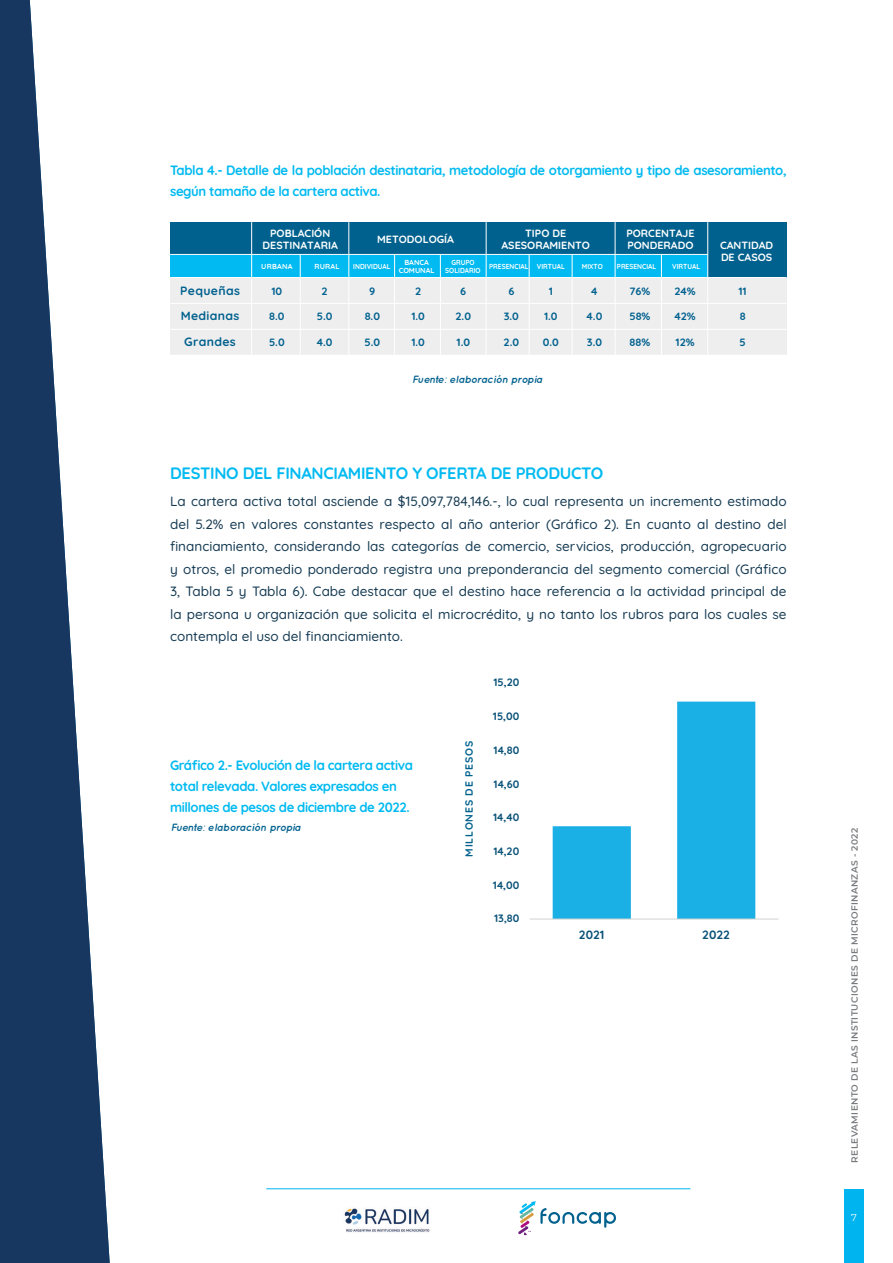
<style>
.page{position:relative;width:893px;height:1263px;background:#fff}
.page>*{position:absolute;margin:0;border:0;box-sizing:border-box;transform-origin:0 0}
.t1{font:700 16.5px "Quicksand";letter-spacing:-.02em;color:#00baf1}
.t2{font:500 13.5px/22.5px "Quicksand";color:#163b53;text-align:justify}
.t3{font:700 13.5px/21px "Quicksand";letter-spacing:-.03em;color:#00baf1}
.t4{font:700 12px/25.5px "Quicksand";letter-spacing:.025em;color:#01618e;text-align:justify}
.t5{font:700 12px "Quicksand";color:#095278}
.t6{font:700 10.8px "Quicksand";color:#095278}
.t7{font:700 10.65px "Quicksand";color:#01618e}
.t8{font:700 10.5px/12px "Quicksand";color:#fff;text-align:center}
.t9{font:italic 700 10.5px "Quicksand";letter-spacing:-.02em;color:#01618e}
.t10{font:700 10.5px "Quicksand";letter-spacing:.075em;color:#01618e}
.t11{font:9.75px "Montserrat";color:#fff}
.t12{font:600 9px "Montserrat";letter-spacing:.04em;color:#787a7d}
.t13{font:700 7.35px/8.7px "Quicksand";color:#fff;text-align:center;scale:.92 1}
.t14{font:700 7.35px/8.7px "Quicksand";color:#fff;text-align:center}
</style>
<div class="page">
<div style="left:844px;top:1189px;width:20px;height:74px;background:#00b4ef"></div>
<svg style="left:518px;top:1201px;width:98px;height:34px"></svg>
<img style="left:344px;top:1208px;width:86px;height:25px">
<hr style="left:266px;top:1188px;width:424px;height:1px;background:#00b4ef">
<svg style="left:0;top:0;width:110px;height:1263px;fill:#173660"></svg>
<div style="left:170px;top:270px;width:617px;height:85px;background:#eeeeef"></div>
<div style="left:170px;top:222px;width:617px;height:32px;background:#01618e"></div>
<div style="left:170px;top:255px;width:538px;height:22px;background:#00baf1"></div>
<hr style="left:170px;top:329px;width:617px;height:1px;background:#fff">
<hr style="left:170px;top:303px;width:617px;height:1px;background:#fff">
<hr style="left:615px;top:222px;width:1px;height:133px;background:#fff">
<hr style="left:486px;top:222px;width:1px;height:133px;background:#fff">
<hr style="left:348px;top:222px;width:1px;height:133px;background:#fff">
<hr style="left:300px;top:254px;width:1px;height:101px;background:#fff">
<hr style="left:251px;top:222px;width:1px;height:133px;background:#fff">
<hr style="left:394px;top:254px;width:1px;height:101px;background:#fff">
<hr style="left:440px;top:254px;width:1px;height:101px;background:#fff">
<hr style="left:529px;top:254px;width:1px;height:101px;background:#fff">
<hr style="left:572px;top:254px;width:1px;height:101px;background:#fff">
<hr style="left:661px;top:254px;width:1px;height:101px;background:#fff">
<div style="left:708px;top:241px;width:79px;height:36px;background:#01618e"></div>
<hr style="left:707px;top:222px;width:1px;height:133px;background:#fff">
<hr style="left:170px;top:277px;width:617px;height:1px;background:#fff">
<svg style="left:553px;top:702px;width:202px;height:216px"></svg>
<hr style="left:530px;top:918px;width:248px;height:1px;background:#cfd1d0">
<p class="t3" style="left:170px;top:158px;width:618px">Tabla 4.- Detalle de la población destinataria, metodología de otorgamiento y tipo de asesoramiento, según tamaño de la cartera activa.</p>
<p class="t8" style="left:263px;top:226px;width:77px">POBLACIÓN<br>DESTINATARIA</p>
<p class="t8" style="left:501px;top:226px;width:90px">TIPO DE<br>ASESORAMIENTO</p>
<p class="t8" style="left:626px;top:226px;width:70px;text-align:left">PORCENTAJE<br>PONDERADO</p>
<p class="t8" style="left:377px;top:232px;width:78px">METODOLOGÍA</p>
<p class="t14" style="left:399px;top:257px;width:38px">BANCA<br>COMUNAL</p>
<p class="t13" style="left:445px;top:257px;width:40px">GRUPO<br>SOLIDARIO</p>
<p class="t14" style="left:261px;top:262px;width:33px">URBANA</p>
<p class="t14" style="left:314px;top:262px;width:27px">RURAL</p>
<p class="t13" style="left:353px;top:262px;width:42px">INDIVIDUAL</p>
<p class="t13" style="left:489px;top:262px;width:84px">PRESENCIAL VIRTUAL</p>
<p class="t13" style="left:582px;top:262px;width:24px">MIXTO</p>
<p class="t13" style="left:617px;top:262px;width:44px">PRESENCIAL</p>
<p class="t13" style="left:672px;top:262px;width:32px">VIRTUAL</p>
<p class="t4" style="left:180px;top:277px;width:61px">Pequeñas Medianas Grandes</p>
<p class="t7" style="left:271px;top:283px;width:12px">10</p>
<p class="t7" style="left:269px;top:308px;width:17px">8.0</p>
<p class="t7" style="left:269px;top:334px;width:17px">5.0</p>
<p class="t7" style="left:321px;top:283px;width:8px">2</p>
<p class="t7" style="left:317px;top:308px;width:17px">5.0</p>
<p class="t7" style="left:317px;top:334px;width:17px">4.0</p>
<p class="t7" style="left:369px;top:283px;width:8px">9</p>
<p class="t7" style="left:365px;top:308px;width:17px">8.0</p>
<p class="t7" style="left:365px;top:334px;width:17px">5.0</p>
<p class="t7" style="left:415px;top:283px;width:8px">2</p>
<p class="t7" style="left:411px;top:308px;width:15px">1.0</p>
<p class="t7" style="left:411px;top:334px;width:15px">1.0</p>
<p class="t7" style="left:460px;top:283px;width:7px">6</p>
<p class="t7" style="left:455px;top:308px;width:17px">2.0</p>
<p class="t7" style="left:456px;top:334px;width:15px">1.0</p>
<p class="t7" style="left:508px;top:283px;width:7px">6</p>
<p class="t7" style="left:504px;top:308px;width:17px">3.0</p>
<p class="t7" style="left:504px;top:334px;width:17px">2.0</p>
<p class="t7" style="left:549px;top:283px;width:6px">1</p>
<p class="t7" style="left:544px;top:308px;width:15px">1.0</p>
<p class="t7" style="left:543px;top:334px;width:18px">0.0</p>
<p class="t9" style="left:412px;top:373px;width:132px">Fuente: elaboración propia</p>
<p class="t7" style="left:591px;top:283px;width:8px">4</p>
<p class="t7" style="left:587px;top:308px;width:17px">4.0</p>
<p class="t7" style="left:587px;top:334px;width:17px">3.0</p>
<p class="t7" style="left:629px;top:283px;width:22px">76%</p>
<p class="t7" style="left:629px;top:308px;width:23px">58%</p>
<p class="t7" style="left:630px;top:334px;width:22px">88%</p>
<p class="t7" style="left:674px;top:283px;width:23px">24%</p>
<p class="t7" style="left:674px;top:308px;width:23px">42%</p>
<p class="t7" style="left:675px;top:334px;width:21px">12%</p>
<p class="t8" style="left:720px;top:238px;width:55px;text-align:left">CANTIDAD<br>DE CASOS</p>
<p class="t7" style="left:738px;top:283px;width:10px">11</p>
<p class="t7" style="left:740px;top:308px;width:7px">8</p>
<p class="t7" style="left:739px;top:334px;width:8px">5</p>
<p class="t1" style="left:170px;top:461px;width:435px">DESTINO DEL FINANCIAMIENTO Y OFERTA DE PRODUCTO</p>
<p class="t2" style="left:170px;top:489px;width:618px">La cartera activa total asciende a $15,097,784,146.-, lo cual representa un incremento estimado del 5.2% en valores constantes respecto al año anterior (Gráfico 2). En cuanto al destino del financiamiento, considerando las categorías de comercio, servicios, producción, agropecuario y otros, el promedio ponderado registra una preponderancia del segmento comercial (Gráfico 3, Tabla 5 y Tabla 6). Cabe destacar que el destino hace referencia a la actividad principal de la persona u organización que solicita el microcrédito, y no tanto los rubros para los cuales se contempla el uso del financiamiento.</p>
<p class="t6" style="left:493px;top:674px;width:27px">15,20</p>
<p class="t3" style="left:170px;top:753px;width:244px">Gráfico 2.- Evolución de la cartera activa total relevada. Valores expresados en millones de pesos de diciembre de 2022.</p>
<p class="t9" style="left:171px;top:821px;width:132px">Fuente: elaboración propia</p>
<p class="t10" style="left:461px;top:857px;width:117px;rotate:-90deg">MILLONES DE PESOS</p>
<p class="t6" style="left:493px;top:708px;width:28px">15,00</p>
<p class="t6" style="left:494px;top:742px;width:27px">14,80</p>
<p class="t6" style="left:493px;top:775px;width:27px">14,60</p>
<p class="t6" style="left:493px;top:809px;width:28px">14,40</p>
<p class="t6" style="left:493px;top:843px;width:27px">14,20</p>
<p class="t6" style="left:493px;top:876px;width:28px">14,00</p>
<p class="t6" style="left:494px;top:910px;width:27px">13,80</p>
<p class="t5" style="left:579px;top:925px;width:27px">2021</p>
<p class="t5" style="left:702px;top:925px;width:29px">2022</p>
<p class="t12" style="left:848px;top:1163px;width:336px;rotate:-90deg">RELEVAMIENTO DE LAS INSTITUCIONES DE MICROFINANZAS - 2022</p>
<p class="t11" style="left:851px;top:1211px;width:7px">7</p>
</div>
